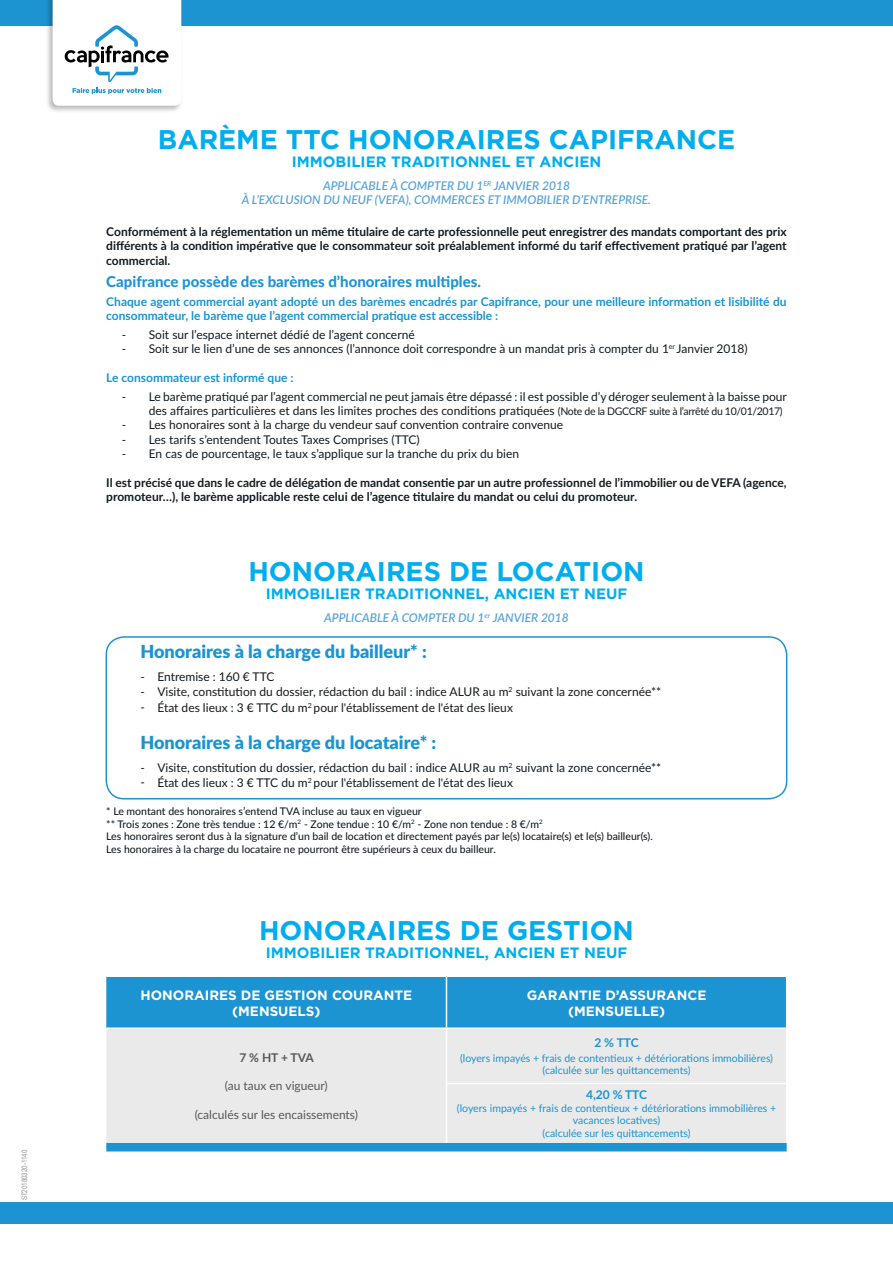
<style>
.page{position:relative;width:893px;height:1263px;background:#fff}
.page>*{position:absolute;margin:0;border:0;box-sizing:border-box;transform-origin:0 0}
.t1{font:700 27px "Gotham";color:#00aeef}
.t2{font:900 18px "Lato";color:#1c94d2}
.t3{font:700 15px "Gotham";color:#00aeef}
.t4{font:800 15px "Lato";color:#1c94d2}
.t5{font:700 13.5px/16.2px "Gotham";color:#fff;text-align:center}
.t6{font:12px/14.4px "Lato";color:#111c22}
.t7{font:700 12px/14.4px "Lato";color:#111c22;text-align:justify}
.t8{font:700 12px/14.4px "Lato";color:#1c94d2}
.t9{font:italic 600 12px/14.4px "Lato";color:#58a4da;text-align:center}
.t10{font:12px "Lato";color:#57585a}
.t11{font:700 12px "Lato";color:#57585a}
.t12{font:500 10.5px/12.6px "Lato";color:#111c22}
.t13{font:10.5px/12.6px "Lato";color:#1c94d2;text-align:center}
.t14{font:7.5px "Arial Narrow";color:#939598}
.s1{font-size:10.5px}
.s2{color:#0e1a1f}
</style>
<div class="page">
<div style="left:0;top:1209px;width:893px;height:15px;background:#1c94d2"></div>
<div style="left:0;top:0;width:893px;height:25px;background:#1c94d2"></div>
<div style="left:45px;top:0;width:138px;height:113px;background:#231f20;opacity:.3"></div>
<svg style="left:53px;top:0;width:128px;height:106px"></svg>
<div style="left:0;top:1203px;width:893px;height:14px;background:#1c94d2"></div>
<div style="left:106px;top:636px;width:681px;height:163px;border:2px solid #1c94d2;border-radius:18px"></div>
<div style="left:106px;top:977px;width:680px;height:50px;background:#1c94d2"></div>
<div style="left:106px;top:1029px;width:680px;height:114px;background:#eaeaea"></div>
<div style="left:106px;top:1143px;width:681px;height:8px;background:#1c94d2"></div>
<hr style="left:446px;top:1029px;width:1px;height:54px;background:#fff">
<hr style="left:446px;top:1083px;width:1px;height:60px;background:#fff">
<hr style="left:446px;top:977px;width:1px;height:50px;background:#fff">
<hr style="left:447px;top:1083px;width:339px;height:1px;background:#fff">
<p class="t14" style="left:19px;top:1200px;width:52px;rotate:-90deg">ST20180320-1140</p>
<h1 class="t1" style="left:158px;top:122px;width:579px">BARÈME TTC HONORAIRES CAPIFRANCE</h1>
<p class="t3" style="left:292px;top:152px;width:311px">IMMOBILIER TRADITIONNEL ET ANCIEN</p>
<p class="t9" style="left:242px;top:178px;width:411px">APPLICABLE À COMPTER DU 1<sup>ER</sup> JANVIER 2018<br>À L’EXCLUSION DU NEUF (VEFA), COMMERCES ET IMMOBILIER D’ENTREPRISE.</p>
<p class="t7" style="left:106px;top:224px;width:682px">Conformément à la réglementation un même titulaire de carte professionnelle peut enregistrer des mandats comportant des prix différents à la condition impérative que le consommateur soit préalablement informé du tarif effectivement pratiqué par l’agent commercial.</p>
<p class="t4" style="left:106px;top:270px;width:376px">Capifrance possède des barèmes d’honoraires multiples.</p>
<p class="t8" style="left:106px;top:294px;width:682px">Chaque agent commercial ayant adopté un des barèmes encadrés par Capifrance, pour une meilleure information et lisibilité du consommateur, le barème que l’agent commercial pratique est accessible :</p>
<p class="t6" style="left:122px;top:327px;width:294px">- Soit sur l’espace internet dédié de l’agent concerné</p>
<p class="t6" style="left:122px;top:341px;width:627px">- Soit sur le lien d’une de ses annonces (l’annonce doit correspondre à un mandat pris à compter du 1<sup>er</sup> Janvier 2018)</p>
<p class="t8" style="left:106px;top:370px;width:189px">Le consommateur est informé que :</p>
<p class="t6" style="left:149px;top:389px;width:640px;text-indent:-27px">- Le barème pratiqué par l’agent commercial ne peut jamais être dépassé : il est possible d’y déroger seulement à la baisse pour des affaires particulières et dans les limites proches des conditions pratiquées <span class="s1">(Note de la DGCCRF suite à l’arrêté du 10/01/2017)</span></p>
<p class="t6" style="left:122px;top:417px;width:443px">- Les honoraires sont à la charge du vendeur sauf convention contraire convenue</p>
<p class="t6" style="left:122px;top:432px;width:299px">- Les tarifs s’entendent Toutes Taxes Comprises (TTC)</p>
<p class="t6" style="left:122px;top:446px;width:399px">- En cas de pourcentage, le taux s’applique sur la tranche du prix du bien</p>
<p class="t7" style="left:106px;top:475px;width:682px">Il est précisé que dans le cadre de délégation de mandat consentie par un autre professionnel de l’immobilier ou de VEFA (agence, promoteur…), le barème applicable reste celui de l’agence titulaire du mandat ou celui du promoteur.</p>
<h1 class="t1" style="left:248px;top:553px;width:398px">HONORAIRES DE LOCATION</h1>
<p class="t3" style="left:266px;top:583px;width:363px">IMMOBILIER TRADITIONNEL, ANCIEN ET NEUF</p>
<p class="t9" style="left:324px;top:610px;width:246px">APPLICABLE À COMPTER DU 1<sup>er</sup> JANVIER 2018</p>
<h2 class="t2" style="left:140px;top:638px;width:288px">Honoraires à la charge du bailleur* :</h2>
<p class="t6" style="left:140px;top:669px;width:135px">- Entremise : 160 € TTC</p>
<p class="t6" style="left:140px;top:684px;width:522px">- Visite, constitution du dossier, rédaction du bail : indice ALUR au m<sup>2</sup> suivant la zone concernée**</p>
<p class="t6" style="left:140px;top:700px;width:374px">- État des lieux : <span class="s2">3 € TTC du m</span><sup>2</sup> pour l'établissement de l'état des lieux</p>
<h2 class="t2" style="left:140px;top:729px;width:297px">Honoraires à la charge du locataire* :</h2>
<p class="t6" style="left:140px;top:760px;width:522px">- Visite, constitution du dossier, rédaction du bail : indice ALUR au m<sup>2</sup> suivant la zone concernée**</p>
<p class="t6" style="left:140px;top:775px;width:374px">- État des lieux : <span class="s2">3 € TTC du m</span><sup>2</sup> pour l'établissement de l'état des lieux</p>
<p class="t12" style="left:106px;top:804px;width:548px">* Le montant des honoraires s’entend TVA incluse au taux en vigueur<br>** Trois zones : Zone très tendue : 12 €/m<sup>2</sup> - Zone tendue : 10 €/m<sup>2</sup> - Zone non tendue : 8 €/m<sup>2<br></sup>Les honoraires seront dus à la signature d’un bail de location et directement payés par le(s) locataire(s) et le(s) bailleur(s).<br>Les honoraires à la charge du locataire ne pourront être supérieurs à ceux du bailleur.</p>
<h1 class="t1" style="left:259px;top:912px;width:376px">HONORAIRES DE GESTION</h1>
<p class="t3" style="left:266px;top:942px;width:363px">IMMOBILIER TRADITIONNEL, ANCIEN ET NEUF</p>
<p class="t5" style="left:140px;top:986px;width:273px">HONORAIRES DE GESTION COURANTE (MENSUELS)</p>
<p class="t5" style="left:527px;top:986px;width:181px">GARANTIE D’ASSURANCE (MENSUELLE)</p>
<p class="t11" style="left:239px;top:1048px;width:76px">7 % HT + TVA</p>
<p class="t10" style="left:225px;top:1077px;width:104px">(au taux en vigueur)</p>
<p class="t10" style="left:195px;top:1106px;width:165px">(calculés sur les encaissements)</p>
<p class="t8" style="left:594px;top:1035px;width:46px">2 % TTC</p>
<p class="t13" style="left:460px;top:1051px;width:315px">(loyers impayés + frais de contentieux + détériorations immobilières) (calculée sur les quittancements)</p>
<p class="t8" style="left:586px;top:1087px;width:63px">4,20 % TTC</p>
<p class="t13" style="left:457px;top:1101px;width:321px">(loyers impayés + frais de contentieux + détériorations immobilières + vacances locatives)<br>(calculée sur les quittancements)</p>
</div>
